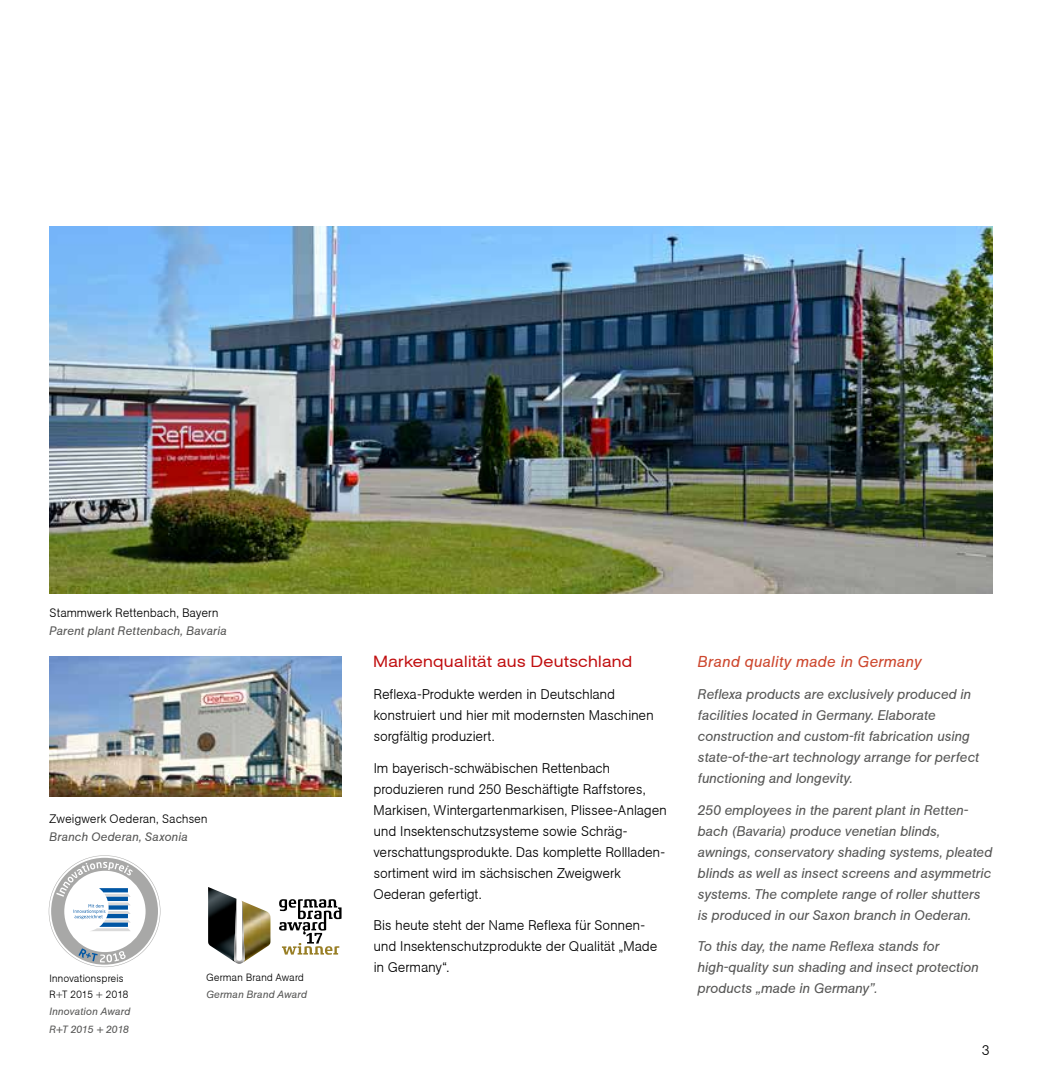
<style>
.page{position:relative;width:1042px;height:1092px;background:#fff}
.page>*{position:absolute;margin:0;border:0;box-sizing:border-box;transform-origin:0 0}
.t1{font:15.75px "Agba Extended Normal";letter-spacing:.035em;color:#c00d0e}
.t2{font:italic 15.75px "Agba";letter-spacing:.03em;color:#cd472e}
.t3{font:italic 14px/21px "Agba";letter-spacing:.01em;color:#575756}
.t4{font:700 14px/21px "Agba Small";letter-spacing:.01em;color:#000}
.t5{font:700 12.25px "Agba Small";letter-spacing:.02em;color:#000}
.t6{font:italic 12.25px "Agba";letter-spacing:.025em;color:#575756}
.t7{font:700 10.5px/15.8px "Agba Small";letter-spacing:.02em;color:#000}
.t8{font:italic 10.5px/17.5px "Agba";letter-spacing:.025em;color:#575756}
</style>
<div class="page">
<img style="left:50px;top:226px;width:942px;height:368px">
<img style="left:50px;top:656px;width:291px;height:140px">
<svg style="left:49px;top:855px;width:111px;height:112px"></svg>
<img style="left:245px;top:902px;width:25px;height:59px">
<img style="left:208px;top:887px;width:27px;height:75px">
<svg style="left:234px;top:898px;width:11px;height:65px"></svg>
<svg style="left:279px;top:899px;width:62px;height:55px"></svg>
<p class="t5" style="left:50px;top:606px;width:170px">Stammwerk Rettenbach, Bayern</p>
<p class="t6" style="left:50px;top:623px;width:179px">Parent plant Rettenbach, Bavaria</p>
<p class="t5" style="left:50px;top:812px;width:160px">Zweigwerk Oederan, Sachsen</p>
<p class="t6" style="left:50px;top:829px;width:140px">Branch Oederan, Saxonia</p>
<p class="t7" style="left:50px;top:970px;width:81px">Innovationspreis<br>R+T 2015 + 2018</p>
<p class="t8" style="left:50px;top:1002px;width:82px">Innovation Award<br>R+T 2015 + 2018</p>
<p class="t7" style="left:206px;top:969px;width:99px">German Brand Award</p>
<p class="t8" style="left:206px;top:985px;width:102px">German Brand Award</p>
<p class="t1" style="left:374px;top:653px;width:260px">Markenqualität aus Deutschland</p>
<p class="t4" style="left:374px;top:683px;width:281px">Reflexa-Produkte werden in Deutschland konstruiert und hier mit modernsten Maschinen sorgfältig produziert.</p>
<p class="t4" style="left:374px;top:757px;width:294px">Im bayerisch-schwäbischen Rettenbach produzieren rund 250 Beschäftigte Raffstores, Markisen, Wintergartenmarkisen, Plissee--Anlagen und Insektenschutzsysteme sowie Schräg&shy;verschattungsprodukte. Das komplette Rollladen&shy;sortiment wird im sächsischen Zweigwerk Oederan gefertigt.</p>
<p class="t4" style="left:374px;top:914px;width:285px">Bis heute steht der Name Reflexa für Sonnen&shy;und Insektenschutzprodukte der Qualität „Made in Germany“.</p>
<p class="t2" style="left:698px;top:653px;width:225px">Brand quality made in Germany</p>
<p class="t3" style="left:698px;top:683px;width:282px">Reflexa products are exclusively produced in facilities located in Germany. Elaborate construction and custom-fit fabrication using state-of-the-art technology arrange for perfect functioning and longevity.</p>
<p class="t3" style="left:698px;top:799px;width:296px">250 employees in the parent plant in Retten&shy;bach (Bavaria) produce venetian blinds, awnings, conservatory shading systems, pleated blinds as well as insect screens and asymmetric systems. The complete range of roller shutters is produced in our Saxon branch in Oederan.</p>
<p class="t3" style="left:698px;top:935px;width:282px">To this day, the name Reflexa stands for high-quality sun shading and insect protection products „made in Germany”.</p>
<p class="t4" style="left:982px;top:1039px;width:9px">3</p>
</div>
